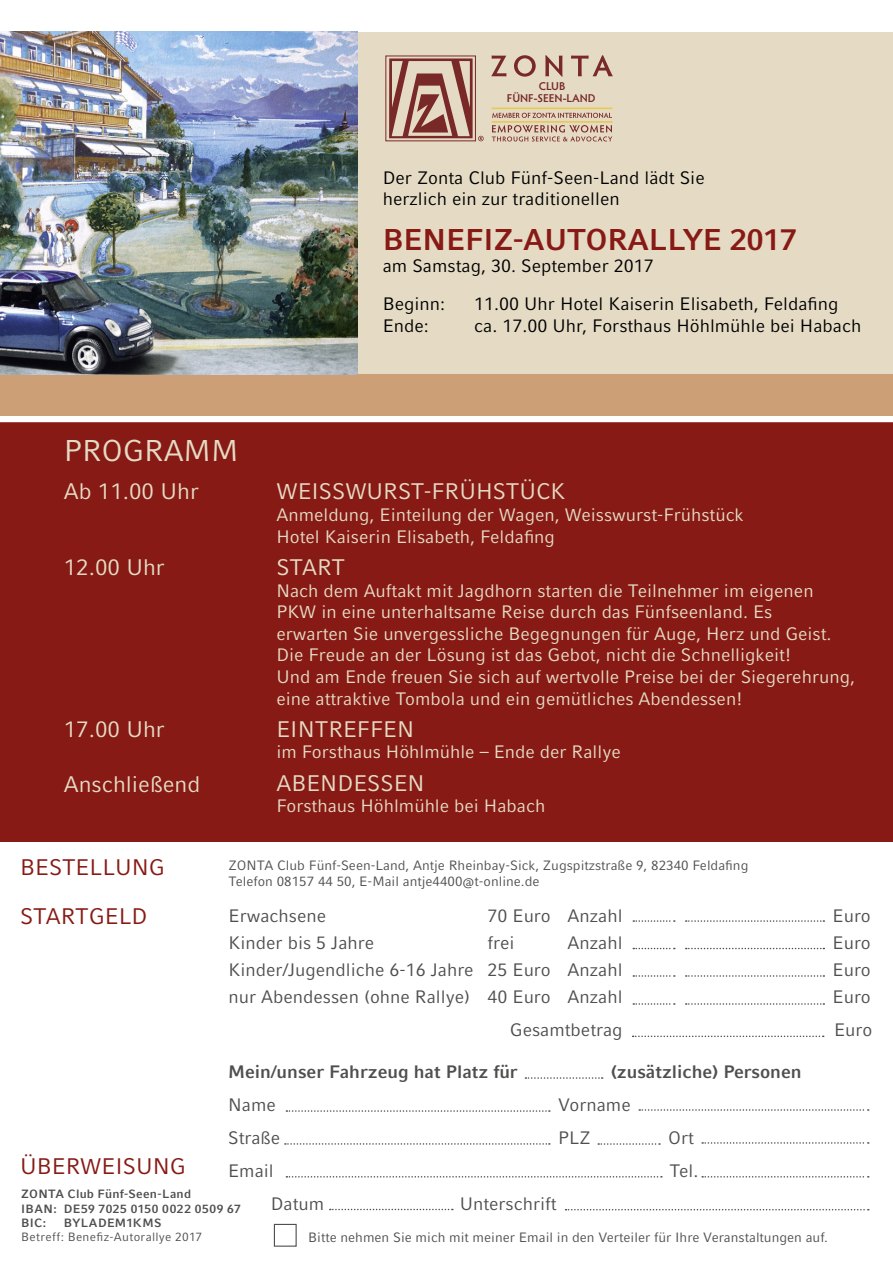
<style>
.page{position:relative;width:893px;height:1263px;background:#fff}
.page>*{position:absolute;margin:0;border:0;box-sizing:border-box;transform-origin:0 0}
.t1{font:700 30px "Compatil Fact LT Pro";color:#871a15}
.t2{font:30px "Compatil Fact LT Pro";color:#e5dbc5}
.t3{font:22.5px "Compatil Fact LT Pro";color:#e5dbc5}
.t4{font:22.5px/48.9px "Compatil Fact LT Pro";color:#871a15}
.t5{font:18px/21.6px "Compatil Fact LT Pro";color:#e5dbc5}
.t6{font:18px "Compatil Fact LT Pro";color:#4f4f4e}
.t7{font:18px/21.6px "Compatil Fact LT Pro";color:#000}
.t8{font:700 18px "Compatil Fact LT Pro";color:#4f4f4e}
.t9{font:13.5px/16.2px "Compatil Fact LT Pro";color:#4f4f4e}
.t10{font:700 12px/14.4px "Compatil Fact LT Pro";letter-spacing:.03em;color:#4f4f4e}
.t11{font:12px "Compatil Fact LT Pro";letter-spacing:.025em;color:#4f4f4e}
.t12{font:600 11.4px/11.4px "Hypatia Sans Pro";color:#792928;text-align:center}
</style>
<div class="page">
<div style="left:0;top:419px;width:893px;height:423px;background:#871a15"></div>
<div style="left:0;top:32px;width:893px;height:345px;background:#e5dbc5"></div>
<div style="left:0;top:374px;width:893px;height:41px;background:#cc9f76"></div>
<img style="left:0;top:32px;width:357px;height:342px">
<div style="left:0;top:416px;width:893px;height:6px;background:#fff"></div>
<div style="left:274px;top:1224px;width:23px;height:23px;border:1px solid #4f4f4e"></div>
<svg style="left:639px;top:1109px;width:230px;height:2px"></svg>
<svg style="left:702px;top:1142px;width:167px;height:2px"></svg>
<svg style="left:598px;top:1143px;width:62px;height:2px"></svg>
<svg style="left:565px;top:1209px;width:304px;height:1px"></svg>
<svg style="left:286px;top:1110px;width:264px;height:2px"></svg>
<svg style="left:285px;top:1143px;width:265px;height:2px"></svg>
<svg style="left:286px;top:1176px;width:376px;height:1px"></svg>
<svg style="left:330px;top:1209px;width:123px;height:1px"></svg>
<svg style="left:525px;top:1077px;width:78px;height:2px"></svg>
<svg style="left:492px;top:113px;width:120px;height:5px"></svg>
<svg style="left:491px;top:56px;width:15px;height:20px"></svg>
<svg style="left:514px;top:55px;width:22px;height:22px"></svg>
<svg style="left:545px;top:55px;width:17px;height:22px"></svg>
<svg style="left:571px;top:55px;width:42px;height:21px"></svg>
<svg style="left:492px;top:125px;width:120px;height:17px"></svg>
<hr style="left:492px;top:121px;width:120px;height:2px;background:#e7c954">
<hr style="left:492px;top:108px;width:120px;height:1px;background:#e7c954">
<svg style="left:389px;top:58px;width:95px;height:83px"></svg>
<svg style="left:633px;top:920px;width:42px;height:2px"></svg>
<svg style="left:633px;top:948px;width:42px;height:1px"></svg>
<svg style="left:633px;top:975px;width:42px;height:2px"></svg>
<svg style="left:686px;top:920px;width:138px;height:2px"></svg>
<svg style="left:686px;top:948px;width:138px;height:1px"></svg>
<svg style="left:686px;top:975px;width:138px;height:2px"></svg>
<svg style="left:633px;top:1035px;width:191px;height:2px"></svg>
<svg style="left:633px;top:1003px;width:42px;height:2px"></svg>
<svg style="left:686px;top:1003px;width:138px;height:2px"></svg>
<svg style="left:702px;top:1176px;width:167px;height:1px"></svg>
<p class="t12" style="left:507px;top:80px;width:90px">CLUB<br>FÜNF-SEEN-LAND</p>
<p class="t7" style="left:383px;top:167px;width:324px">Der Zonta Club Fünf-Seen-Land lädt Sie herzlich ein zur traditionellen</p>
<h1 class="t1" style="left:383px;top:222px;width:416px">BENEFIZ-AUTORALLYE 2017</h1>
<p class="t7" style="left:383px;top:247px;width:273px;line-height:38.1px">am Samstag, 30. September 2017<br>Beginn:</p>
<p class="t7" style="left:474px;top:293px;width:366px">11.00 Uhr Hotel Kaiserin Elisabeth, Feldafing</p>
<p class="t7" style="left:383px;top:315px;width:48px">Ende:</p>
<p class="t7" style="left:474px;top:315px;width:389px">ca. 17.00 Uhr, Forsthaus Höhlmühle bei Habach</p>
<h1 class="t2" style="left:64px;top:433px;width:176px">PROGRAMM</h1>
<p class="t3" style="left:64px;top:478px;width:137px">Ab 11.00 Uhr</p>
<p class="t3" style="left:64px;top:554px;width:103px">12.00 Uhr</p>
<p class="t3" style="left:64px;top:716px;width:103px">17.00 Uhr</p>
<p class="t3" style="left:64px;top:771px;width:138px">Anschließend</p>
<p class="t3" style="left:276px;top:478px;width:291px">WEISSWURST-FRÜHSTÜCK</p>
<p class="t5" style="left:276px;top:504px;width:469px">Anmeldung, Einteilung der Wagen, Weisswurst-Frühstück<br>Hotel Kaiserin Elisabeth, Feldafing</p>
<p class="t3" style="left:276px;top:554px;width:70px">START</p>
<p class="t5" style="left:276px;top:579px;width:580px">Nach dem Auftakt mit Jagdhorn starten die Teilnehmer im eigenen PKW in eine unterhaltsame Reise durch das Fünfseenland. Es<br>erwarten Sie unvergessliche Begegnungen für Auge, Herz und Geist.<br>Die Freude an der Lösung ist das Gebot, nicht die Schnelligkeit!<br>Und am Ende freuen Sie sich auf wertvolle Preise bei der Siegerehrung, eine attraktive Tombola und ein gemütliches Abendessen!</p>
<p class="t3" style="left:276px;top:716px;width:139px">EINTREFFEN</p>
<p class="t5" style="left:276px;top:741px;width:346px">im Forsthaus Höhlmühle – Ende der Rallye</p>
<p class="t3" style="left:276px;top:770px;width:150px">ABENDESSEN</p>
<p class="t5" style="left:276px;top:795px;width:271px">Forsthaus Höhlmühle bei Habach</p>
<p class="t4" style="left:20px;top:842px;width:146px">BESTELLUNG<br>STARTGELD</p>
<p class="t9" style="left:229px;top:857px;width:521px">ZONTA Club Fünf-Seen-Land, Antje Rheinbay-Sick, Zugspitzstraße 9, 82340 Feldafing<br>Telefon 08157 44 50, E-Mail antje4400@t-online.de</p>
<p class="t6" style="left:229px;top:905px;width:99px">Erwachsene</p>
<p class="t6" style="left:488px;top:905px;width:136px">70 Euro Anzahl</p>
<p class="t6" style="left:833px;top:905px;width:40px">Euro</p>
<p class="t6" style="left:229px;top:932px;width:147px">Kinder bis 5 Jahre</p>
<p class="t6" style="left:488px;top:932px;width:28px">frei</p>
<p class="t6" style="left:567px;top:932px;width:57px">Anzahl</p>
<p class="t6" style="left:833px;top:932px;width:40px">Euro</p>
<p class="t6" style="left:229px;top:959px;width:395px">Kinder/Jugendliche 6-16 Jahre 25 Euro Anzahl</p>
<p class="t6" style="left:833px;top:959px;width:40px">Euro</p>
<p class="t6" style="left:229px;top:986px;width:395px">nur Abendessen (ohne Rallye) 40 Euro Anzahl</p>
<p class="t6" style="left:833px;top:986px;width:40px">Euro</p>
<p class="t6" style="left:510px;top:1019px;width:114px">Gesamtbetrag</p>
<p class="t6" style="left:834px;top:1019px;width:40px">Euro</p>
<p class="t8" style="left:228px;top:1061px;width:291px">Mein/unser Fahrzeug hat Platz für</p>
<p class="t8" style="left:611px;top:1061px;width:192px">(zusätzliche) Personen</p>
<p class="t6" style="left:228px;top:1094px;width:49px">Name</p>
<p class="t6" style="left:558px;top:1094px;width:74px">Vorname</p>
<p class="t6" style="left:228px;top:1127px;width:54px">Straße</p>
<p class="t6" style="left:558px;top:1127px;width:34px">PLZ</p>
<p class="t6" style="left:668px;top:1127px;width:27px">Ort</p>
<p class="t6" style="left:228px;top:1160px;width:47px">Email</p>
<p class="t6" style="left:669px;top:1160px;width:30px">Tel.</p>
<p class="t6" style="left:271px;top:1193px;width:55px">Datum</p>
<p class="t6" style="left:460px;top:1193px;width:98px">Unterschrift</p>
<p class="t9" style="left:308px;top:1229px;width:521px">Bitte nehmen Sie mich mit meiner Email in den Verteiler für Ihre Veranstaltungen auf.</p>
<p class="t4" style="left:20px;top:1142px;width:167px">ÜBERWEISUNG</p>
<p class="t10" style="left:21px;top:1187px;width:221px">ZONTA Club Fünf-Seen-Land<br>IBAN: DE59 7025 0150 0022 0509 67<br>BIC:</p>
<p class="t10" style="left:64px;top:1215px;width:99px">BYLADEM1KMS</p>
<p class="t11" style="left:21px;top:1230px;width:182px">Betreff: Benefiz-Autorallye 2017</p>
</div>
